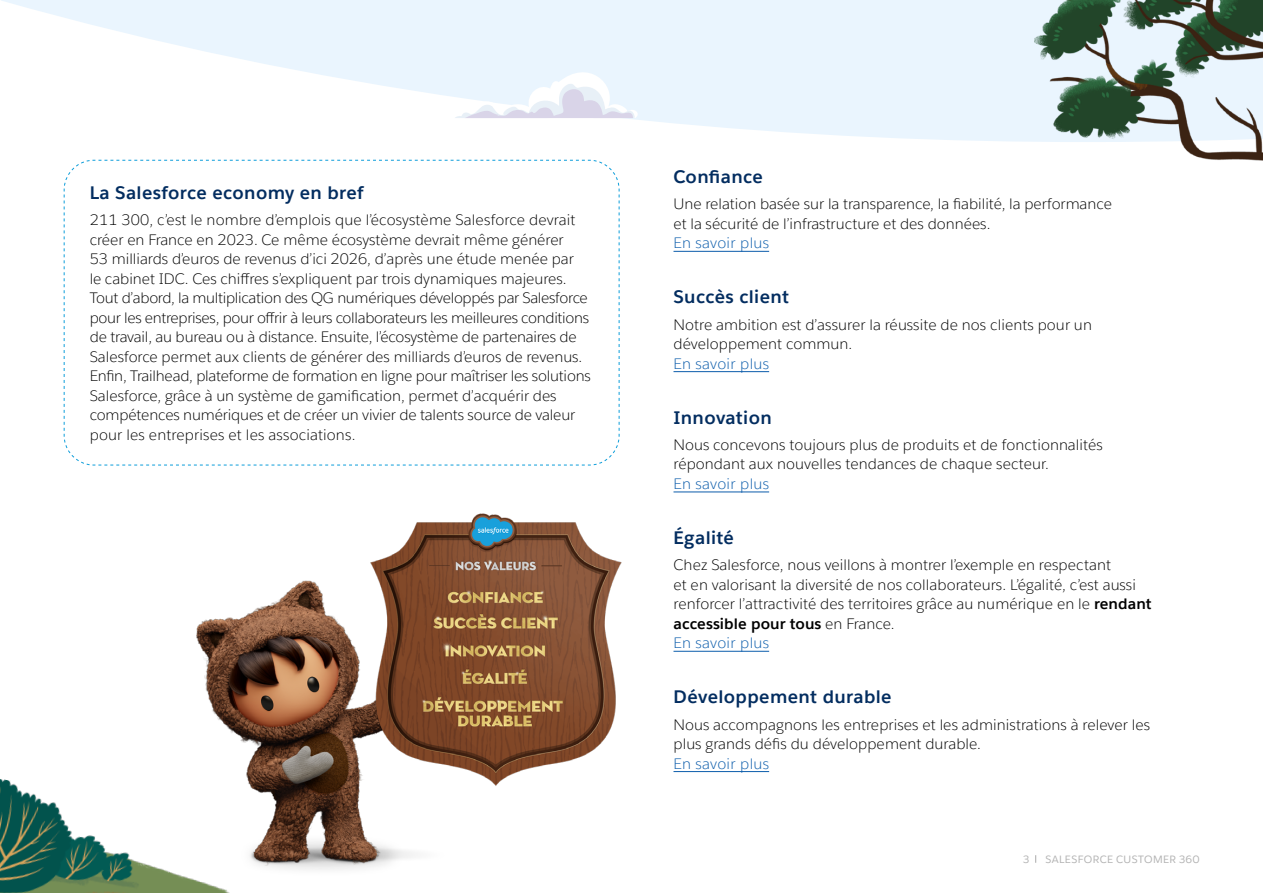
<style>
.page{position:relative;width:1263px;height:893px;background:#fff}
.page>*{position:absolute;margin:0;border:0;box-sizing:border-box;transform-origin:0 0}
.t1{font:700 18px "Salesforce Sans";letter-spacing:.02em;color:#032d60}
.t2{font:300 15px/19.5px "Salesforce Sans";color:#000}
.t3{font:300 15px "Salesforce Sans";letter-spacing:.025em;color:#0b5cab}
.t4{font:10.5px "Salesforce Sans";letter-spacing:.04em;color:#b3b3b3}
.s1{font-weight:700}
.s2{color:#0b5cab}
</style>
<div class="page">
<svg style="left:63px;top:356px;width:557px;height:110px"></svg>
<svg style="left:1px;top:0;width:1033px;height:353px"></svg>
<svg style="left:451px;top:58px;width:191px;height:60px"></svg>
<hr style="left:673px;top:251px;width:96px;height:1px;background:#0b5cab">
<hr style="left:673px;top:371px;width:96px;height:1px;background:#0b5cab">
<hr style="left:673px;top:492px;width:96px;height:1px;background:#0b5cab">
<hr style="left:673px;top:651px;width:96px;height:1px;background:#0b5cab">
<hr style="left:673px;top:771px;width:96px;height:1px;background:#0b5cab">
<img style="left:196px;top:581px;width:219px;height:289px">
<img style="left:354px;top:513px;width:268px;height:277px">
<img style="left:1034px;top:0;width:229px;height:161px">
<img style="left:0;top:779px;width:321px;height:114px">
<p class="t1" style="left:90px;top:181px;width:275px">La Salesforce economy en bref</p>
<p class="t2" style="left:90px;top:210px;width:503px">211 300, c’est le nombre d’emplois que l’écosystème Salesforce devrait créer en France en 2023. Ce même écosystème devrait même générer<br>53 milliards d’euros de revenus d’ici 2026, d’après une étude menée par<br>le cabinet IDC. Ces chiffres s’expliquent par trois dynamiques majeures.<br>Tout d’abord, la multiplication des QG numériques développés par Salesforce pour les entreprises, pour offrir à leurs collaborateurs les meilleures conditions de travail, au bureau ou à distance. Ensuite, l’écosystème de partenaires de Salesforce permet aux clients de générer des milliards d’euros de revenus.<br>Enfin, Trailhead, plateforme de formation en ligne pour maîtriser les solutions Salesforce, grâce à un système de gamification, permet d’acquérir des compétences numériques et de créer un vivier de talents source de valeur pour les entreprises et les associations.</p>
<p class="t1" style="left:673px;top:165px;width:91px">Confiance</p>
<p class="t2" style="left:673px;top:194px;width:440px">Une relation basée sur la transparence, la fiabilité, la performance et la sécurité de l’infrastructure et des données.</p>
<p class="t3" style="left:673px;top:234px;width:97px">En savoir plus</p>
<p class="t1" style="left:673px;top:286px;width:117px">Succès client</p>
<p class="t2" style="left:673px;top:315px;width:420px">Notre ambition est d’assurer la réussite de nos clients pour un développement commun.</p>
<p class="t3" style="left:673px;top:354px;width:97px">En savoir plus</p>
<p class="t1" style="left:673px;top:406px;width:100px">Innovation</p>
<p class="t2" style="left:673px;top:435px;width:431px">Nous concevons toujours plus de produits et de fonctionnalités répondant aux nouvelles tendances de chaque secteur.</p>
<p class="t3" style="left:673px;top:474px;width:97px">En savoir plus</p>
<p class="t1" style="left:674px;top:526px;width:62px">Égalité</p>
<p class="t2" style="left:673px;top:555px;width:480px">Chez Salesforce, nous veillons à montrer l’exemple en respectant<br>et en valorisant la diversité de nos collaborateurs. L’égalité, c’est aussi renforcer l’attractivité des territoires grâce au numérique en le <span class="s1">rendant accessible pour tous</span> en France.<br><span class="s2">En savoir plus</span></p>
<p class="t1" style="left:674px;top:685px;width:220px">Développement durable</p>
<p class="t2" style="left:673px;top:714px;width:478px">Nous accompagnons les entreprises et les administrations à relever les plus grands défis du développement durable.</p>
<p class="t3" style="left:673px;top:754px;width:97px">En savoir plus</p>
<p class="t4" style="left:1023px;top:852px;width:8px">3</p>
<p class="t4" style="left:1045px;top:852px;width:156px">SALESFORCE CUSTOMER 360</p>
</div>
